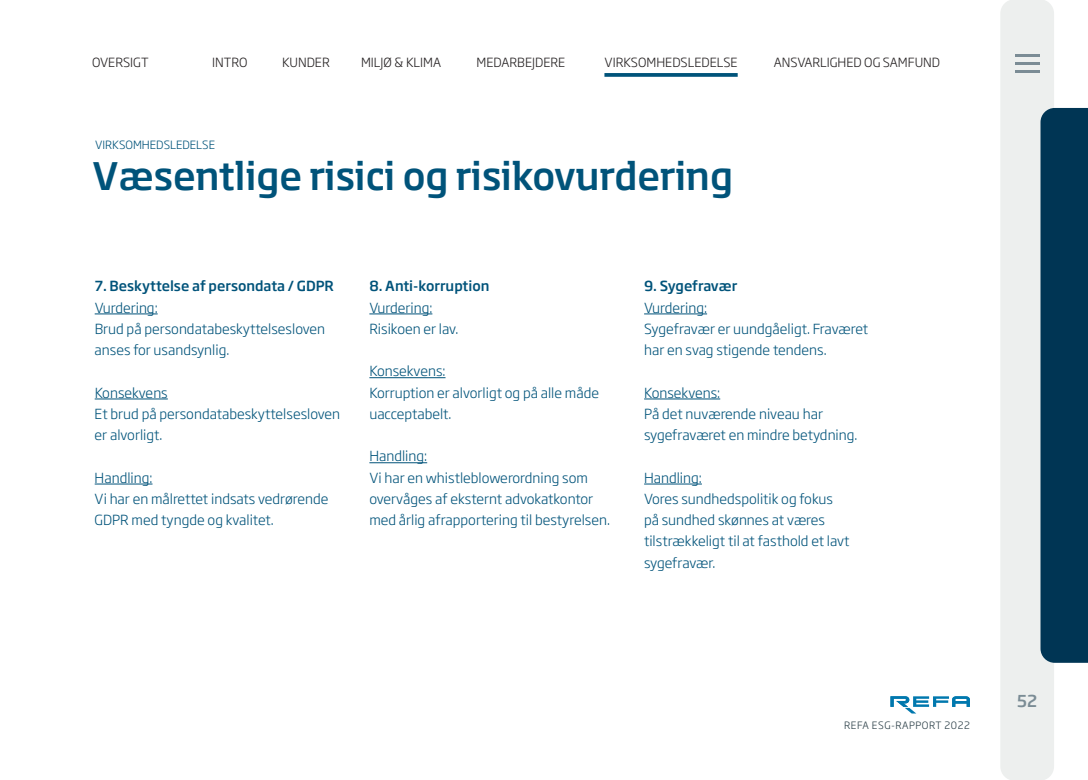
<style>
.page{position:relative;width:1088px;height:780px;background:#fff}
.page>*{position:absolute;margin:0;border:0;box-sizing:border-box;transform-origin:0 0}
.t1{font:500 37.5px "REF Aoverskrift";color:#00537a}
.t2{font:500 16.25px "REF Aoverskrift";color:#7b8c95}
.t3{font:300 13.75px/21.2px "REF Atekst";color:#00537a}
.t4{font:300 12.5px "REF Atekst";color:#231f20}
.t5{font:300 11.25px "REF Atekst";color:#00537a}
.t6{font:300 10px "REF Atekst";letter-spacing:.05em;color:#273b44}
.s1{font-weight:500}
</style>
<div class="page">
<svg style="left:604px;top:73px;width:134px;height:4px"></svg>
<hr style="left:95px;top:313px;width:63px;height:1px;background:#00537a">
<hr style="left:95px;top:398px;width:73px;height:1px;background:#00537a">
<hr style="left:95px;top:483px;width:57px;height:1px;background:#00537a">
<hr style="left:369px;top:313px;width:63px;height:1px;background:#00537a">
<hr style="left:369px;top:377px;width:76px;height:1px;background:#00537a">
<hr style="left:369px;top:462px;width:58px;height:1px;background:#00537a">
<hr style="left:644px;top:313px;width:63px;height:1px;background:#00537a">
<hr style="left:644px;top:398px;width:76px;height:1px;background:#00537a">
<hr style="left:644px;top:483px;width:58px;height:1px;background:#00537a">
<svg style="left:890px;top:696px;width:80px;height:17px"></svg>
<div style="left:1000px;top:0;width:54px;height:780px;background:#edefee;border-radius:14px"></div>
<hr style="left:1015px;top:54px;width:24px;height:3px;background:#7b8c95">
<hr style="left:1015px;top:62px;width:24px;height:3px;background:#7b8c95">
<hr style="left:1015px;top:70px;width:24px;height:3px;background:#7b8c95">
<svg style="left:1040px;top:108px;width:48px;height:554px;background:#0f415e"></svg>
<p class="t4" style="left:92px;top:53px;width:58px">OVERSIGT</p>
<p class="t4" style="left:212px;top:53px;width:37px">INTRO</p>
<p class="t4" style="left:282px;top:53px;width:49px">KUNDER</p>
<p class="t4" style="left:361px;top:53px;width:82px">MILJØ &amp; KLIMA</p>
<p class="t4" style="left:476px;top:53px;width:90px">MEDARBEJDERE</p>
<p class="t4" style="left:604px;top:53px;width:135px">VIRKSOMHEDSLEDELSE</p>
<p class="t4" style="left:774px;top:53px;width:168px">ANSVARLIGHED OG SAMFUND</p>
<h1 class="t5" style="left:95px;top:136px;width:121px">VIRKSOMHEDSLEDELSE</h1>
<h1 class="t1" style="left:92px;top:147px;width:642px">Væsentlige risici og risikovurdering</h1>
<p class="t3" style="left:95px;top:275px;width:241px"><span class="s1">7. Beskyttelse af persondata / GDPR<br></span>Vurdering:<br>Brud på persondatabeskyttelsesloven anses for usandsynlig.</p>
<p class="t3" style="left:95px;top:381px;width:247px">Konsekvens<br>Et brud på persondatabeskyttelsesloven er alvorligt.</p>
<p class="t3" style="left:95px;top:466px;width:235px">Handling:<br>Vi har en målrettet indsats vedrørende<br>GDPR med tyngde og kvalitet.</p>
<p class="t3" style="left:369px;top:275px;width:122px"><span class="s1">8. Anti-korruption<br></span>Vurdering:<br>Risikoen er lav.</p>
<p class="t3" style="left:369px;top:360px;width:231px">Konsekvens:<br>Korruption er alvorligt og på alle måde uacceptabelt.</p>
<p class="t3" style="left:369px;top:445px;width:242px">Handling:<br>Vi har en whistleblowerordning som overvåges af eksternt advokatkontor med årlig afrapportering til bestyrelsen.</p>
<p class="t3" style="left:644px;top:275px;width:226px"><span class="s1">9. Sygefravær<br></span>Vurdering:<br>Sygefravær er uundgåeligt. Fraværet har en svag stigende tendens.</p>
<p class="t3" style="left:644px;top:381px;width:215px">Konsekvens:<br>På det nuværende niveau har sygefraværet en mindre betydning.</p>
<p class="t3" style="left:644px;top:466px;width:207px">Handling:<br>Vores sundhedspolitik og fokus på sundhed skønnes at væres tilstrækkeligt til at fasthold et lavt sygefravær.</p>
<p class="t6" style="left:844px;top:718px;width:127px">REFA ESG-RAPPORT 2022</p>
<p class="t2" style="left:1017px;top:688px;width:22px">52</p>
</div>
